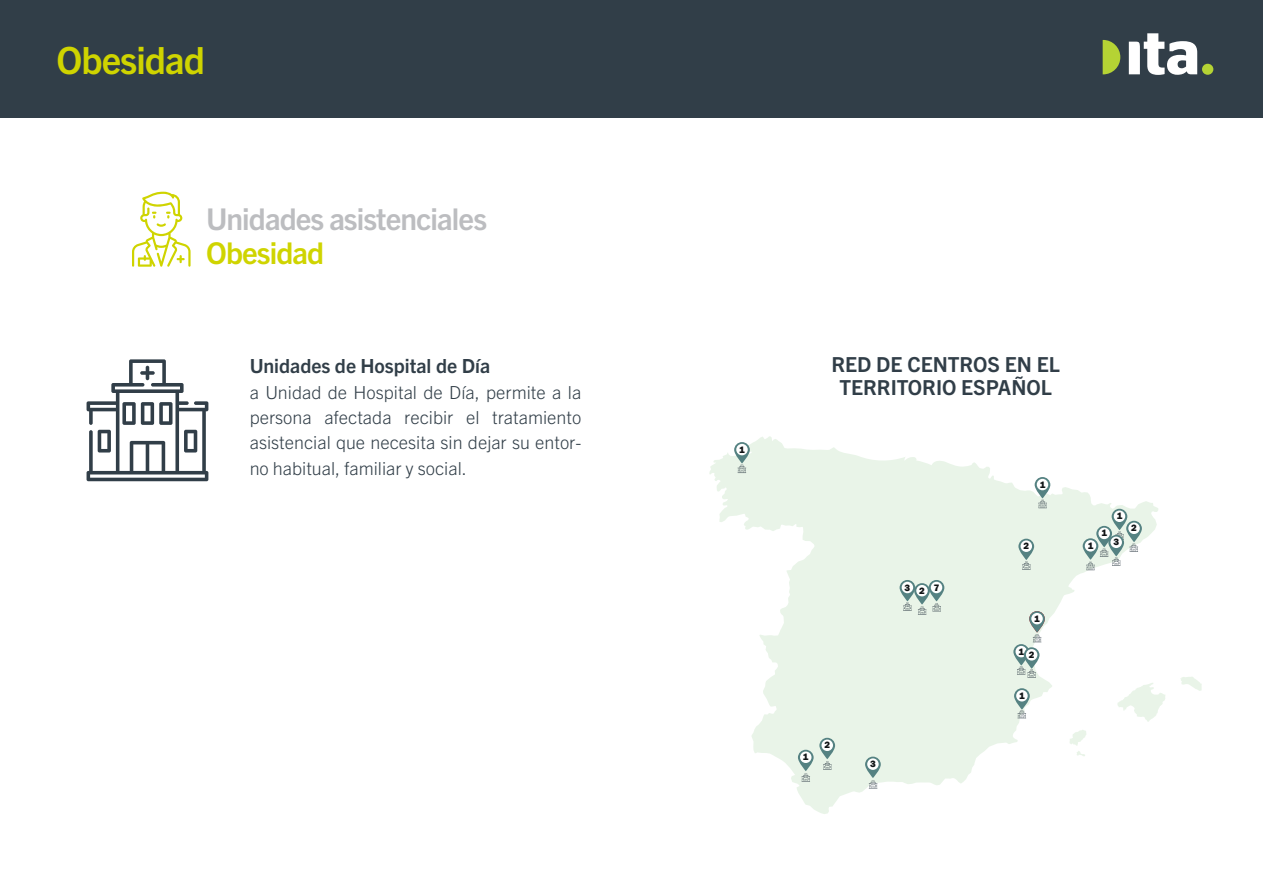
<style>
.page{position:relative;width:1263px;height:893px;background:#fff}
.page>*{position:absolute;margin:0;border:0;box-sizing:border-box;transform-origin:0 0}
.t1{font:700 37.5px "Trade Gothic Next LT Pro";letter-spacing:-.025em;color:#cfd400}
.t2{font:700 30px "Trade Gothic Next LT Pro";letter-spacing:-.03em;color:#bcbdc0}
.t3{font:700 30px "Trade Gothic Next LT Pro";letter-spacing:-.03em;color:#cfd400}
.t4{font:700 20.7px/23.1px "Trade Gothic Next LT Pro";color:#313e48;text-align:center}
.t5{font:700 19.5px "Trade Gothic Next LT Pro";color:#313e48}
.t6{font:300 18px/25.3px "Trade Gothic Next LT Pro";color:#313e48;text-align:justify}
.t7{font:800 9.6px "Franklin Gothic";color:#111416}
</style>
<div class="page">
<div style="left:0;top:0;width:1263px;height:117px;background:#313e48"></div>
<svg style="left:87px;top:359px;width:121px;height:122px"></svg>
<svg style="left:132px;top:192px;width:59px;height:75px"></svg>
<svg style="left:1129px;top:33px;width:68px;height:42px"></svg>
<div style="left:1202px;top:64px;width:11px;height:11px;background:#b5d334;border-radius:50%"></div>
<svg style="left:1103px;top:40px;width:17px;height:34px"></svg>
<svg style="left:709px;top:436px;width:449px;height:378px;fill:#e9f4e8"></svg>
<svg style="left:1117px;top:682px;width:48px;height:40px"></svg>
<svg style="left:1181px;top:677px;width:21px;height:14px"></svg>
<svg style="left:1069px;top:730px;width:17px;height:26px"></svg>
<svg style="left:734px;top:442px;width:16px;height:31px"></svg>
<svg style="left:1035px;top:477px;width:15px;height:31px"></svg>
<svg style="left:1018px;top:539px;width:16px;height:31px"></svg>
<svg style="left:1083px;top:509px;width:59px;height:61px"></svg>
<div style="left:1110px;top:537px;width:12px;height:11px;background:#fff;border-radius:50%"></div>
<svg style="left:1013px;top:611px;width:32px;height:67px"></svg>
<svg style="left:1014px;top:688px;width:16px;height:30px"></svg>
<svg style="left:865px;top:757px;width:16px;height:32px"></svg>
<svg style="left:798px;top:738px;width:37px;height:44px"></svg>
<svg style="left:899px;top:580px;width:45px;height:35px"></svg>
<h1 class="t1" style="left:56px;top:35px;width:150px">Obesidad</h1>
<h2 class="t2" style="left:206px;top:199px;width:282px">Unidades asistenciales</h2>
<h2 class="t3" style="left:206px;top:232px;width:120px">Obesidad</h2>
<p class="t5" style="left:250px;top:353px;width:242px">Unidades de Hospital de Día</p>
<p class="t6" style="left:250px;top:378px;width:333px">a Unidad de Hospital de Día, permite a la persona afectada recibir el tratamiento asistencial que necesita sin dejar su entor&shy;no habitual, familiar y social.</p>
<p class="t7" style="left:739px;top:443px;width:7px">1</p>
<p class="t4" style="left:831px;top:351px;width:230px">RED DE CENTROS EN EL<br>TERRITORIO ESPAÑOL</p>
<p class="t7" style="left:905px;top:581px;width:7px">3</p>
<p class="t7" style="left:919px;top:583px;width:22px">2 7</p>
<p class="t7" style="left:803px;top:751px;width:7px">1</p>
<p class="t7" style="left:824px;top:739px;width:7px">2</p>
<p class="t7" style="left:870px;top:758px;width:7px">3</p>
<p class="t7" style="left:1040px;top:478px;width:7px">1</p>
<p class="t7" style="left:1023px;top:540px;width:7px">2</p>
<p class="t7" style="left:1034px;top:612px;width:7px">1</p>
<p class="t7" style="left:1018px;top:647px;width:18px">1 2</p>
<p class="t7" style="left:1019px;top:689px;width:7px">1</p>
<p class="t7" style="left:1088px;top:539px;width:7px">1</p>
<p class="t7" style="left:1101px;top:527px;width:7px">1</p>
<p class="t7" style="left:1117px;top:510px;width:7px">1</p>
<p class="t7" style="left:1113px;top:536px;width:7px">3</p>
<p class="t7" style="left:1131px;top:522px;width:7px">2</p>
</div>
